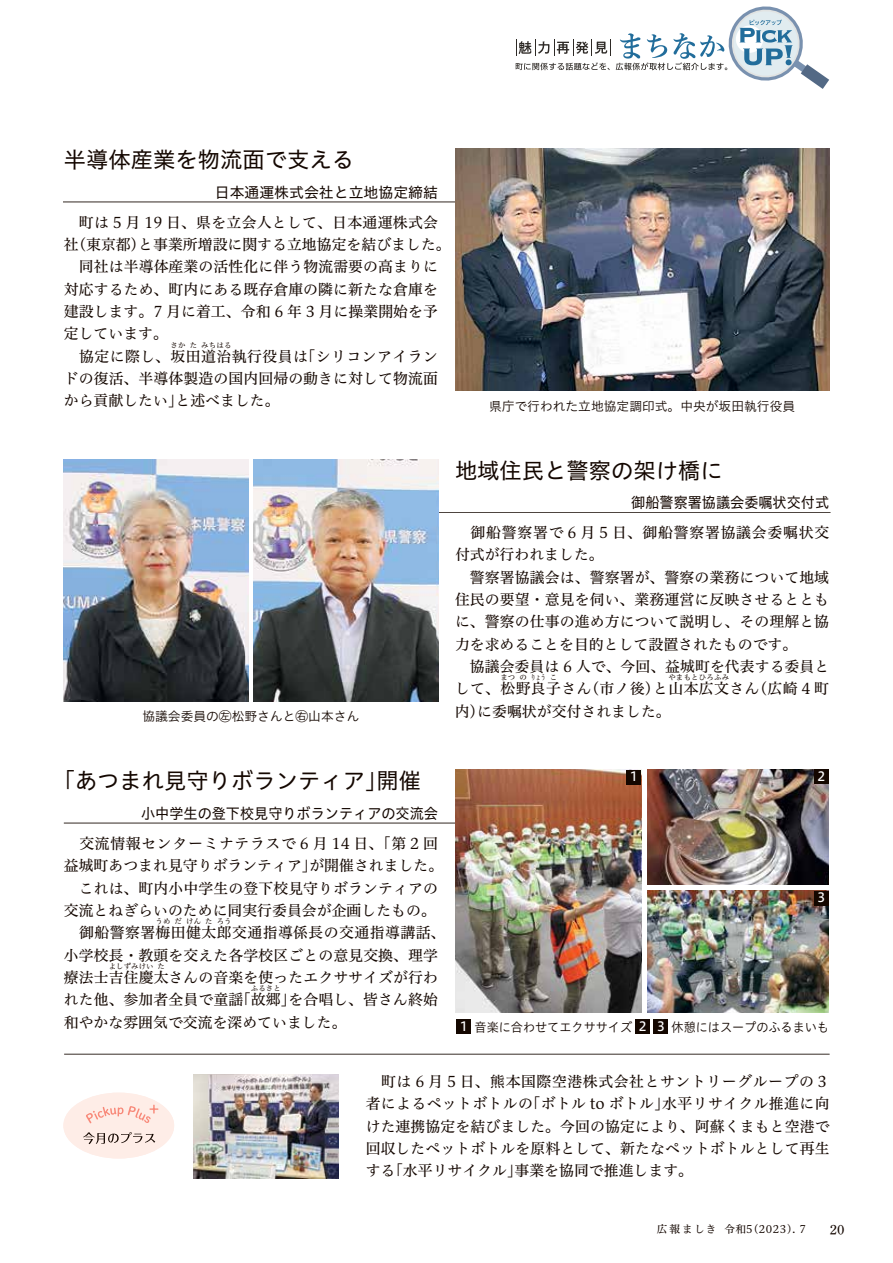
<style>
.page{position:relative;width:893px;height:1263px;background:#fff}
.page>*{position:absolute;margin:0;border:0;box-sizing:border-box;transform-origin:0 0}
.t1{font:22.35px "Hiragino UD Sans Std W4";color:#140700}
.t2{font:14.85px/22.4px "Hiragino UD Serif Std W4";letter-spacing:.005em;color:#140700}
.t3{font:14.85px "Hiragino UD Sans Std W4";color:#140700;scale:.95 1}
.t4{font:14.85px "Hiragino UD Sans Std W4";color:#140700}
.t5{font:13.8px "P Shuei Yobu Min Std M";color:#140700}
.t6{font:12.75px "Hiragino UD Sans Std W3";color:#140700}
.t7{font:12.75px "Hiragino UD Sans Std W3";color:#140700;scale:.95 1}
.t8{font:12.75px "Hiragino UD Sans Std W5";color:#fff}
.t9{font:10.65px "Hiragino UD Serif Std W4";letter-spacing:.06em;color:#140700}
.t10{font:7.5px "Hiragino UD Serif Std W4";color:#140700}
.t11{font:7.5px "Hiragino UD Serif Std W4";color:#140700;scale:.67 1}
.s1{font-family:"Hiragino UD Sans Std W5";color:#fff}
</style>
<div class="page">
<hr style="left:64px;top:823px;width:400px;height:1px;background:#140700">
<div style="left:63px;top:1093px;width:111px;height:65px;background:#feede7;border-radius:50%"></div>
<svg style="left:83px;top:1132px;width:72px;height:12px"></svg>
<svg style="left:86px;top:1105px;width:72px;height:18px"></svg>
<hr style="left:64px;top:1054px;width:766px;height:1px;background:#140700">
<img style="left:194px;top:1074px;width:144px;height:104px">
<div style="left:456px;top:1019px;width:15px;height:15px;background:#140700"></div>
<div style="left:635px;top:1019px;width:15px;height:15px;background:#140700"></div>
<div style="left:653px;top:1019px;width:15px;height:15px;background:#140700"></div>
<img style="left:456px;top:770px;width:185px;height:242px">
<hr style="left:63px;top:202px;width:400px;height:1px;background:#140700">
<img style="left:455px;top:149px;width:374px;height:242px">
<img style="left:64px;top:459px;width:184px;height:242px">
<hr style="left:431px;top:512px;width:399px;height:1px;background:#140700">
<img style="left:254px;top:459px;width:184px;height:242px">
<img style="left:647px;top:769px;width:182px;height:115px">
<img style="left:647px;top:891px;width:182px;height:121px">
<div style="left:626px;top:770px;width:15px;height:14px;background:#140700"></div>
<div style="left:814px;top:769px;width:15px;height:15px;background:#140700"></div>
<div style="left:814px;top:891px;width:15px;height:15px;background:#140700"></div>
<svg style="left:516px;top:6px;width:313px;height:83px"></svg>
<h1 class="t1" style="left:64px;top:143px;width:292px">半導体産業を物流面で支える</h1>
<p class="t4" style="left:215px;top:181px;width:225px">日本通運株式会社と立地協定締結</p>
<p class="t2" style="left:64px;top:210px;width:388px">　町は 5 月 19 日、県を立会人として、日本通運株式会社（東京都）と事業所増設に関する立地協定を結びました。　同社は半導体産業の活性化に伴う物流需要の高まりに対応するため、町内にある既存倉庫の隣に新たな倉庫を建設します。7 月に着工、令和 6 年 3 月に操業開始を予定しています。<br>　協定に際し、坂田道治執行役員は「シリコンアイラン</p>
<p class="t10" style="left:171px;top:339px;width:16px">さか</p>
<p class="t10" style="left:190px;top:339px;width:9px">た</p>
<p class="t10" style="left:201px;top:339px;width:32px">みちはる</p>
<p class="t2" style="left:64px;top:366px;width:376px">ドの復活、半導体製造の国内回帰の動きに対して物流面から貢献したい」と述べました。</p>
<p class="t6" style="left:489px;top:396px;width:308px">県庁で行われた立地協定調印式。中央が坂田執行役員</p>
<p class="t6" style="left:142px;top:707px;width:218px">協議会委員の㊧松野さんと㊨山本さん</p>
<h1 class="t1" style="left:455px;top:453px;width:269px">地域住民と警察の架け橋に</h1>
<p class="t3" style="left:631px;top:491px;width:210px">御船警察署協議会委嘱状交付式</p>
<p class="t2" style="left:455px;top:520px;width:376px">　御船警察署で 6 月 5 日、御船警察署協議会委嘱状交付式が行われました。<br>　警察署協議会は、警察署が、警察の業務について地域住民の要望・意見を伺い、業務運営に反映させるとともに、警察の仕事の進め方について説明し、その理解と協力を求めることを目的として設置されたものです。<br>　協議会委員は 6 人で、今回、益城町を代表する委員として、松野良子さん（市ノ後）と山本広文さん（広崎 4 町</p>
<p class="t10" style="left:500px;top:672px;width:16px">まつ</p>
<p class="t10" style="left:519px;top:672px;width:9px">の</p>
<p class="t11" style="left:531px;top:672px;width:24px">りょう</p>
<p class="t10" style="left:550px;top:672px;width:9px">こ</p>
<p class="t10" style="left:668px;top:672px;width:62px">やまもとひろふみ</p>
<p class="t2" style="left:455px;top:699px;width:217px">内）に委嘱状が交付されました。</p>
<h1 class="t1" style="left:53px;top:764px;width:370px">「あつまれ見守りボランティア」開催</h1>
<p class="t3" style="left:141px;top:802px;width:314px">小中学生の登下校見守りボランティアの交流会</p>
<p class="t2" style="left:64px;top:831px;width:383px">　交流情報センターミナテラスで 6 月 14 日、「第 2 回益城町あつまれ見守りボランティア」が開催されました。　これは、町内小中学生の登下校見守りボランティアの交流とねぎらいのために同実行委員会が企画したもの。　御船警察署梅田健太郎交通指導係長の交通指導講話、</p>
<p class="t10" style="left:156px;top:916px;width:16px">うめ</p>
<p class="t10" style="left:175px;top:916px;width:9px">だ</p>
<p class="t10" style="left:186px;top:916px;width:16px">けん</p>
<p class="t10" style="left:205px;top:916px;width:9px">た</p>
<p class="t10" style="left:217px;top:916px;width:16px">ろう</p>
<p class="t2" style="left:64px;top:943px;width:376px">小学校長・教頭を交えた各学校区ごとの意見交換、理学療法士吉住慶太さんの音楽を使ったエクササイズが行わ</p>
<p class="t10" style="left:109px;top:960px;width:46px">よしずみけい</p>
<p class="t10" style="left:157px;top:960px;width:9px">た</p>
<p class="t2" style="left:64px;top:988px;width:376px">れた他、参加者全員で童謡「故郷」を合唱し、皆さん終始</p>
<p class="t10" style="left:251px;top:983px;width:31px">ふるさと</p>
<p class="t2" style="left:64px;top:1010px;width:284px">和やかな雰囲気で交流を深めていました。</p>
<p class="t8" style="left:630px;top:766px;width:9px">1</p>
<p class="t8" style="left:817px;top:766px;width:9px">2</p>
<p class="t8" style="left:818px;top:888px;width:9px">3</p>
<p class="t7" style="left:460px;top:1017px;width:390px"><span class="s1">1</span> 音楽に合わせてエクササイズ <span class="s1">2 3</span> 休憩にはスープのふるまいも</p>
<p class="t2" style="left:366px;top:1069px;width:465px;text-align:justify">　町は 6 月 5 日、熊本国際空港株式会社とサントリーグループの３者によるペットボトルの「ボトル to ボトル」水平リサイクル推進に向けた連携協定を結びました。今回の協定により、阿蘇くまもと空港で回収したペットボトルを原料として、新たなペットボトルとして再生する「水平リサイクル」事業を協同で推進します。</p>
<p class="t9" style="left:657px;top:1221px;width:151px">広報ましき 令和5（2023）. 7</p>
<p class="t5" style="left:830px;top:1220px;width:16px">20</p>
</div>
